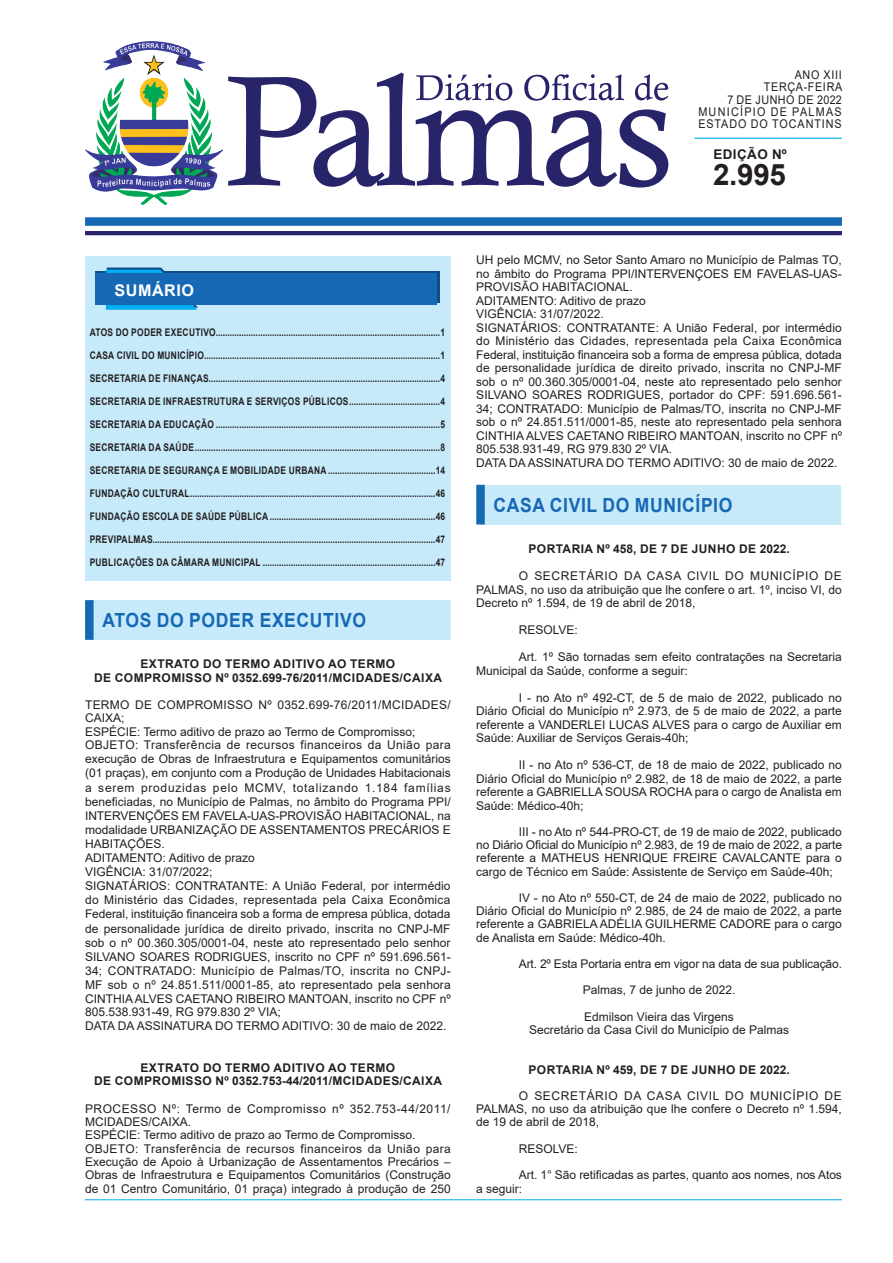
<style>
.page{position:relative;width:893px;height:1263px;background:#fff}
.page>*{position:absolute;margin:0;border:0;box-sizing:border-box;transform-origin:0 0}
.t1{font:700 29.55px "Arial";color:#231f20}
.t2{font:700 19.5px "Arial";letter-spacing:.035em;color:#1768b4;scale:.9 1}
.t3{font:700 16.2px "Arial";letter-spacing:.035em;color:#fff}
.t4{font:700 13.35px "Arial";letter-spacing:.035em;color:#231f20}
.t5{font:12px/13.5px "Arial";color:#231f20;text-align:justify}
.t6{font:700 12px/13.5px "Arial";letter-spacing:.035em;color:#231f20;text-align:center}
.t7{font:12px/12.3px "Arial";letter-spacing:.075em;color:#231f20;text-align:right;scale:.9 1}
.t8{font:700 10.5px/23px "Arial";letter-spacing:.035em;color:#231f20;text-align:justify;scale:.8 1}
</style>
<div class="page">
<div style="left:85px;top:256px;width:366px;height:324px;background:#c6eafa"></div>
<div style="left:85px;top:217px;width:757px;height:9px;background:#1768b4"></div>
<hr style="left:85px;top:231px;width:757px;height:4px;background:#28246a">
<hr style="left:694px;top:138px;width:148px;height:1px;background:#00aeef">
<svg style="left:228px;top:73px;width:440px;height:115px"></svg>
<svg style="left:96px;top:272px;width:344px;height:31px"></svg>
<svg style="left:106px;top:268px;width:92px;height:42px"></svg>
<div style="left:96px;top:274px;width:341px;height:31px;background:#1768b4"></div>
<img style="left:85px;top:41px;width:138px;height:164px">
<hr style="left:85px;top:1199px;width:757px;height:1px;background:#00aeef">
<div style="left:89px;top:600px;width:366px;height:40px;background:#c6eafa"></div>
<div style="left:85px;top:600px;width:9px;height:40px;background:#1768b4"></div>
<div style="left:451px;top:600px;width:8px;height:40px;background:#fff"></div>
<div style="left:480px;top:485px;width:365px;height:39px;background:#c6eafa"></div>
<div style="left:476px;top:485px;width:9px;height:39px;background:#1768b4"></div>
<div style="left:841px;top:485px;width:9px;height:39px;background:#fff"></div>
<p class="t7" style="left:698px;top:69px;width:161px">ANO XIII<br>TERÇA-FEIRA<br>7 DE JUNHO DE 2022<br>MUNICÍPIO DE PALMAS<br>ESTADO DO TOCANTINS</p>
<h1 class="t1" style="left:713px;top:154px;width:74px">2.995</h1>
<p class="t4" style="left:713px;top:145px;width:75px">EDIÇÃO Nº</p>
<h3 class="t3" style="left:114px;top:279px;width:81px">SUMÁRIO</h3>
<p class="t8" style="left:90px;top:321px;width:446px">ATOS DO PODER EXECUTIVO................................................................................................1<br>CASA CIVIL DO MUNICÍPIO.....................................................................................................1<br>SECRETARIA DE FINANÇAS...................................................................................................4<br>SECRETARIA DE INFRAESTRUTURA E SERVIÇOS PÚBLICOS.......................................4<br>SECRETARIA DA EDUCAÇÃO ................................................................................................5<br>SECRETARIA DA SAÚDE.........................................................................................................8<br>SECRETARIA DE SEGURANÇA E MOBILIDADE URBANA ..............................................14<br>FUNDAÇÃO CULTURAL.........................................................................................................46<br>FUNDAÇÃO ESCOLA DE SAÚDE PÚBLICA .......................................................................46<br>PREVIPALMAS.........................................................................................................................47<br>PUBLICAÇÕES DA CÂMARA MUNICIPAL ..........................................................................47</p>
<h2 class="t2" style="left:102px;top:606px;width:294px">ATOS DO PODER EXECUTIVO</h2>
<p class="t6" style="left:94px;top:657px;width:350px">EXTRATO DO TERMO ADITIVO AO TERMO<br>DE COMPROMISSO Nº 0352.699-76/2011/MCIDADES/CAIXA</p>
<p class="t5" style="left:85px;top:697px;width:367px;line-height:14px;text-align:left">TERMO DE COMPROMISSO Nº 0352.699-76/2011/MCIDADES/ CAIXA;<br>ESPÉCIE: Termo aditivo de prazo ao Termo de Compromisso; OBJETO: Transferência de recursos financeiros da União para execução de Obras de Infraestrutura e Equipamentos comunitários (01 praças), em conjunto com a Produção de Unidades Habitacionais a serem produzidas pelo MCMV, totalizando 1.184 famílias beneficiadas, no Município de Palmas, no âmbito do Programa PPI/ INTERVENÇÕES EM FAVELA-UAS-PROVISÃO HABITACIONAL, na modalidade URBANIZAÇÃO DE ASSENTAMENTOS PRECÁRIOS E HABITAÇÕES.<br>ADITAMENTO: Aditivo de prazo<br>VIGÊNCIA: 31/07/2022;<br>SIGNATÁRIOS: CONTRATANTE: A União Federal, por intermédio do Ministério das Cidades, representada pela Caixa Econômica Federal, instituição financeira sob a forma de empresa pública, dotada de personalidade jurídica de direito privado, inscrita no CNPJ-MF sob o nº 00.360.305/0001-04, neste ato representado pelo senhor SILVANO SOARES RODRIGUES, inscrito no CPF nº 591.696.561- 34; CONTRATADO: Município de Palmas/TO, inscrita no CNPJ-MF sob o nº 24.851.511/0001-85, ato representado pela senhora CINTHIA ALVES CAETANO RIBEIRO MANTOAN, inscrito no CPF nº 805.538.931-49, RG 979.830 2º VIA;<br>DATA DA ASSINATURA DO TERMO ADITIVO: 30 de maio de 2022.</p>
<p class="t6" style="left:94px;top:1060px;width:350px">EXTRATO DO TERMO ADITIVO AO TERMO<br>DE COMPROMISSO Nº 0352.753-44/2011/MCIDADES/CAIXA</p>
<p class="t5" style="left:85px;top:1101px;width:367px;text-align:left">PROCESSO Nº: Termo de Compromisso nº 352.753-44/2011/ MCIDADES/CAIXA.<br>ESPÉCIE: Termo aditivo de prazo ao Termo de Compromisso.<br>OBJETO: Transferência de recursos financeiros da União para Execução de Apoio à Urbanização de Assentamentos Precários – Obras de Infraestrutura e Equipamentos Comunitários (Construção de 01 Centro Comunitário, 01 praça) integrado à produção de 250</p>
<p class="t5" style="left:476px;top:253px;width:367px;text-align:left">UH pelo MCMV, no Setor Santo Amaro no Município de Palmas TO, no âmbito do Programa PPI/INTERVENÇOES EM FAVELAS-UAS-PROVISÃO HABITACIONAL.<br>ADITAMENTO: Aditivo de prazo<br>VIGÊNCIA: 31/07/2022.<br>SIGNATÁRIOS: CONTRATANTE: A União Federal, por intermédio do Ministério das Cidades, representada pela Caixa Econômica Federal, instituição financeira sob a forma de empresa pública, dotada de personalidade jurídica de direito privado, inscrita no CNPJ-MF sob o nº 00.360.305/0001-04, neste ato representado pelo senhor SILVANO SOARES RODRIGUES, portador do CPF: 591.696.561- 34; CONTRATADO: Município de Palmas/TO, inscrita no CNPJ-MF sob o nº 24.851.511/0001-85, neste ato representado pela senhora CINTHIA ALVES CAETANO RIBEIRO MANTOAN, inscrito no CPF nº 805.538.931-49, RG 979.830 2º VIA.<br>DATA DA ASSINATURA DO TERMO ADITIVO: 30 de maio de 2022.</p>
<h2 class="t2" style="left:494px;top:491px;width:267px">CASA CIVIL DO MUNICÍPIO</h2>
<p class="t6" style="left:528px;top:542px;width:263px">PORTARIA Nº 458, DE 7 DE JUNHO DE 2022.</p>
<p class="t5" style="left:476px;top:569px;width:367px;text-indent:43px">O SECRETÁRIO DA CASA CIVIL DO MUNICÍPIO DE PALMAS, no uso da atribuição que lhe confere o art. 1º, inciso VI, do Decreto nº 1.594, de 19 de abril de 2018,</p>
<p class="t5" style="left:519px;top:623px;width:61px">RESOLVE:</p>
<p class="t5" style="left:476px;top:650px;width:367px;text-indent:43px">Art. 1º São tornadas sem efeito contratações na Secretaria<br>Municipal da Saúde, conforme a seguir:</p>
<p class="t5" style="left:476px;top:690px;width:367px;text-indent:43px">I - no Ato nº 492-CT, de 5 de maio de 2022, publicado no Diário Oficial do Município nº 2.973, de 5 de maio de 2022, a parte referente a VANDERLEI LUCAS ALVES para o cargo de Auxiliar em Saúde: Auxiliar de Serviços Gerais-40h;</p>
<p class="t5" style="left:476px;top:758px;width:367px;text-indent:43px">II - no Ato nº 536-CT, de 18 de maio de 2022, publicado no Diário Oficial do Município nº 2.982, de 18 de maio de 2022, a parte referente a GABRIELLA SOUSA ROCHA para o cargo de Analista em Saúde: Médico-40h;</p>
<p class="t5" style="left:476px;top:825px;width:367px;text-indent:43px">III - no Ato nº 544-PRO-CT, de 19 de maio de 2022, publicado no Diário Oficial do Município nº 2.983, de 19 de maio de 2022, a parte referente a MATHEUS HENRIQUE FREIRE CAVALCANTE para o cargo de Técnico em Saúde: Assistente de Serviço em Saúde-40h;</p>
<p class="t5" style="left:476px;top:891px;width:367px;text-indent:43px">IV - no Ato nº 550-CT, de 24 de maio de 2022, publicado no Diário Oficial do Município nº 2.985, de 24 de maio de 2022, a parte referente a GABRIELA ADÉLIA GUILHERME CADORE para o cargo de Analista em Saúde: Médico-40h.</p>
<p class="t5" style="left:519px;top:957px;width:325px">Art. 2º Esta Portaria entra em vigor na data de sua publicação.</p>
<p class="t5" style="left:583px;top:983px;width:154px">Palmas, 7 de junho de 2022.</p>
<p class="t5" style="left:529px;top:1010px;width:262px;text-align:center">Edmilson Vieira das Virgens<br>Secretário da Casa Civil do Município de Palmas</p>
<p class="t6" style="left:528px;top:1063px;width:263px">PORTARIA Nº 459, DE 7 DE JUNHO DE 2022.</p>
<p class="t5" style="left:476px;top:1089px;width:367px;text-indent:43px">O SECRETÁRIO DA CASA CIVIL DO MUNICÍPIO DE PALMAS, no uso da atribuição que lhe confere o Decreto nº 1.594, de 19 de abril de 2018,</p>
<p class="t5" style="left:519px;top:1142px;width:61px">RESOLVE:</p>
<p class="t5" style="left:476px;top:1168px;width:367px;text-indent:43px">Art. 1° São retificadas as partes, quanto aos nomes, nos Atos a seguir:</p>
</div>
